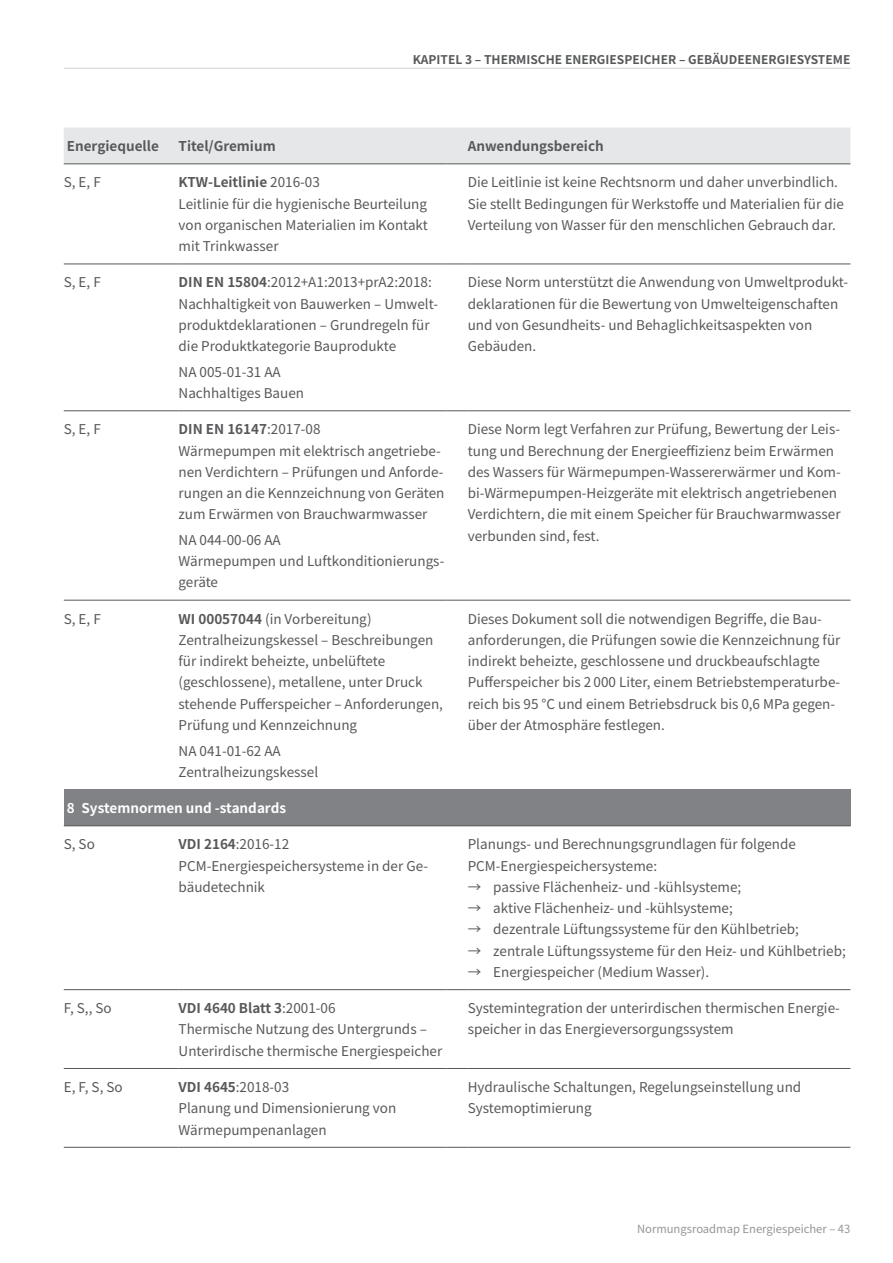
<style>
.page{position:relative;width:893px;height:1263px;background:#fff}
.page>*{position:absolute;margin:0;border:0;box-sizing:border-box;transform-origin:0 0}
._06_Fließtext_in_Tab{font:13.5px/21.3px "Noto Sans TC";color:#57585a}
._06_Fließtext_Bold_i{font:700 13.5px "Noto Sans TC";color:#57585a}
._06_Fließtext_Bold_w{font:700 13.5px "Noto Sans TC";color:#fff}
.t1{font:700 12px "Noto Sans TC";color:#57585a}
.t2{font:11.25px "Noto Sans TC";color:#939598}
.s1{font-weight:700}
</style>
<div class="page">
<div style="left:64px;top:789px;width:786px;height:37px;background:#808285"></div>
<hr style="left:64px;top:264px;width:115px;height:1px;background:#57585a">
<hr style="left:179px;top:264px;width:267px;height:1px;background:#57585a">
<svg style="left:446px;top:264px;width:22px;height:1px"></svg>
<hr style="left:468px;top:264px;width:382px;height:1px;background:#57585a">
<hr style="left:64px;top:410px;width:115px;height:1px;background:#57585a">
<hr style="left:179px;top:410px;width:267px;height:1px;background:#57585a">
<svg style="left:446px;top:410px;width:22px;height:1px"></svg>
<hr style="left:468px;top:410px;width:382px;height:1px;background:#57585a">
<hr style="left:64px;top:600px;width:115px;height:1px;background:#57585a">
<hr style="left:179px;top:600px;width:267px;height:1px;background:#57585a">
<svg style="left:446px;top:600px;width:22px;height:1px"></svg>
<hr style="left:468px;top:600px;width:382px;height:1px;background:#57585a">
<hr style="left:64px;top:989px;width:115px;height:1px;background:#57585a">
<hr style="left:179px;top:989px;width:267px;height:1px;background:#57585a">
<svg style="left:446px;top:989px;width:22px;height:1px"></svg>
<hr style="left:468px;top:989px;width:382px;height:1px;background:#57585a">
<hr style="left:64px;top:1068px;width:115px;height:1px;background:#57585a">
<hr style="left:179px;top:1068px;width:267px;height:1px;background:#57585a">
<svg style="left:446px;top:1068px;width:22px;height:1px"></svg>
<hr style="left:468px;top:1068px;width:382px;height:1px;background:#57585a">
<hr style="left:64px;top:1147px;width:115px;height:1px;background:#57585a">
<hr style="left:179px;top:1147px;width:267px;height:1px;background:#57585a">
<svg style="left:446px;top:1147px;width:22px;height:1px"></svg>
<hr style="left:468px;top:1147px;width:382px;height:1px;background:#57585a">
<div style="left:64px;top:128px;width:786px;height:36px;background:#e6e7e9"></div>
<hr style="left:468px;top:163px;width:382px;height:1px;background:#57585a">
<hr style="left:64px;top:825px;width:115px;height:1px;background:#57585a">
<hr style="left:179px;top:825px;width:267px;height:1px;background:#57585a">
<svg style="left:446px;top:825px;width:22px;height:1px"></svg>
<hr style="left:468px;top:825px;width:382px;height:1px;background:#57585a">
<hr style="left:64px;top:68px;width:786px;height:1px;background:#d1d2d4">
<p class="t1" style="left:413px;top:53px;width:88px">KAPITEL 3 – Thermische</p>
<p class="t1" style="left:565px;top:53px;width:16px">Energiespeicher</p>
<p class="t1" style="left:679px;top:53px;width:50px">– Gebäudeenergies</p>
<p class="t1" style="left:804px;top:53px;width:16px">ysteme</p>
<p class="_06_Fließtext_Bold_i" style="left:67px;top:139px;width:94px">Energiequelle</p>
<p class="_06_Fließtext_Bold_i" style="left:179px;top:139px;width:99px">Titel/Gremium</p>
<p class="_06_Fließtext_Bold_i" style="left:468px;top:139px;width:137px">Anwendungsbereich</p>
<p class="_06_Fließtext_in_Tab" style="left:64px;top:172px;width:39px">S, E, F</p>
<p class="_06_Fließtext_in_Tab" style="left:179px;top:172px;width:251px"><span class="s1">KTW-Leitlinie</span> 2016-03<br>Leitlinie für die hygienische Beurteilung von organischen Materialien im Kontakt mit Trinkwasser</p>
<p class="_06_Fließtext_in_Tab" style="left:468px;top:172px;width:378px">Die Leitlinie ist keine Rechtsnorm und daher unverbindlich.<br>Sie stellt Bedingungen für Werkstoffe und Materialien für die<br>Verteilung von Wasser für den menschlichen Gebrauch dar.</p>
<p class="_06_Fließtext_in_Tab" style="left:64px;top:272px;width:39px">S, E, F</p>
<p class="_06_Fließtext_in_Tab" style="left:179px;top:272px;width:261px"><span class="s1">DIN EN 15804</span>:2012+A1:2013+prA2:2018:<br>Nachhaltigkeit von Bauwerken – Umwelt&shy;produktdeklarationen – Grundregeln für die Produktkategorie Bauprodukte</p>
<p class="_06_Fließtext_in_Tab" style="left:179px;top:361px;width:127px">NA 005-01-31 AA<br>Nachhaltiges Bauen</p>
<p class="_06_Fließtext_in_Tab" style="left:468px;top:272px;width:382px">Diese Norm unterstützt die Anwendung von Umweltprodukt&shy;deklarationen für die Bewertung von Umwelteigenschaften und von Gesundheits- und Behaglichkeitsaspekten von Gebäuden.</p>
<p class="_06_Fließtext_in_Tab" style="left:64px;top:419px;width:39px">S, E, F</p>
<p class="_06_Fließtext_in_Tab" style="left:179px;top:419px;width:267px"><span class="s1">DIN EN 16147</span>:2017-08<br>Wärmepumpen mit elektrisch angetriebe&shy;nen Verdichtern – Prüfungen und Anforde&shy;rungen an die Kennzeichnung von Geräten zum Erwärmen von Brauchwarmwasser</p>
<p class="_06_Fließtext_in_Tab" style="left:179px;top:530px;width:267px">NA 044-00-06 AA<br>Wärmepumpen und Luftkonditionierungs&shy;geräte</p>
<p class="_06_Fließtext_in_Tab" style="left:64px;top:608px;width:39px">S, E, F</p>
<p class="_06_Fließtext_in_Tab" style="left:179px;top:608px;width:266px"><span class="s1">WI 00057044</span> (in Vorbereitung)<br>Zentralheizungskessel – Beschreibungen für indirekt beheizte, unbelüftete (geschlossene), metallene, unter Druck stehende Pufferspeicher – Anforderungen, Prüfung und Kennzeichnung</p>
<p class="_06_Fließtext_in_Tab" style="left:179px;top:740px;width:141px">NA 041-01-62 AA<br>Zentralheizungskessel</p>
<p class="_06_Fließtext_in_Tab" style="left:468px;top:419px;width:375px">Diese Norm legt Verfahren zur Prüfung, Bewertung der Leis&shy;tung und Berechnung der Energieeffizienz beim Erwärmen des Wassers für Wärmepumpen-Wassererwärmer und Kom&shy;bi-Wärmepumpen-Heizgeräte mit elektrisch angetriebenen Verdichtern, die mit einem Speicher für Brauchwarmwasser verbunden sind, fest.</p>
<p class="_06_Fließtext_in_Tab" style="left:468px;top:608px;width:374px">Dieses Dokument soll die notwendigen Begriffe, die Bau&shy;anforderungen, die Prüfungen sowie die Kennzeichnung für indirekt beheizte, geschlossene und druckbeaufschlagte Pufferspeicher bis 2 000 Liter, einem Betriebstemperaturbe&shy;reich bis 95 °C und einem Betriebsdruck bis 0,6 MPa gegen&shy;über der Atmosphäre festlegen.</p>
<p class="_06_Fließtext_Bold_w" style="left:67px;top:800px;width:221px">8 Systemnormen und -standards</p>
<p class="_06_Fließtext_in_Tab" style="left:64px;top:834px;width:33px">S, So</p>
<p class="_06_Fließtext_in_Tab" style="left:179px;top:834px;width:251px"><span class="s1">VDI 2164</span>:2016-12<br>PCM-Energiespeichersysteme in der Ge&shy;bäudetechnik</p>
<p class="_06_Fließtext_in_Tab" style="left:468px;top:834px;width:330px">Planungs- und Berechnungsgrundlagen für folgende<br>PCM-Energiespeichersysteme:</p>
<p class="_06_Fließtext_in_Tab" style="left:468px;top:876px;width:275px">→ passive Flächenheiz- und -kühlsysteme;</p>
<p class="_06_Fließtext_in_Tab" style="left:468px;top:898px;width:266px">→ aktive Flächenheiz- und -kühlsysteme;</p>
<p class="_06_Fließtext_in_Tab" style="left:468px;top:919px;width:333px">→ dezentrale Lüftungssysteme für den Kühlbetrieb;</p>
<p class="_06_Fließtext_in_Tab" style="left:468px;top:940px;width:380px">→ zentrale Lüftungssysteme für den Heiz- und Kühlbetrieb;</p>
<p class="_06_Fließtext_in_Tab" style="left:468px;top:961px;width:243px">→ Energiespeicher (Medium Wasser).</p>
<p class="_06_Fließtext_in_Tab" style="left:64px;top:998px;width:49px">F, S,, So</p>
<p class="_06_Fließtext_in_Tab" style="left:179px;top:998px;width:265px"><span class="s1">VDI 4640 Blatt 3</span>:2001-06<br>Thermische Nutzung des Untergrunds –<br>Unterirdische thermische Energiespeicher</p>
<p class="_06_Fließtext_in_Tab" style="left:468px;top:998px;width:374px">Systemintegration der unterirdischen thermischen Energie&shy;speicher in das Energieversorgungssystem</p>
<p class="_06_Fließtext_in_Tab" style="left:64px;top:1077px;width:60px">E, F, S, So</p>
<p class="_06_Fließtext_in_Tab" style="left:179px;top:1077px;width:219px"><span class="s1">VDI 4645</span>:2018-03<br>Planung und Dimensionierung von<br>Wärmepumpenanlagen</p>
<p class="_06_Fließtext_in_Tab" style="left:468px;top:1077px;width:335px">Hydraulische Schaltungen, Regelungseinstellung und<br>Systemoptimierung</p>
<p class="t2" style="left:637px;top:1223px;width:215px">Normungsroadmap Energiespeicher – 43</p>
</div>
